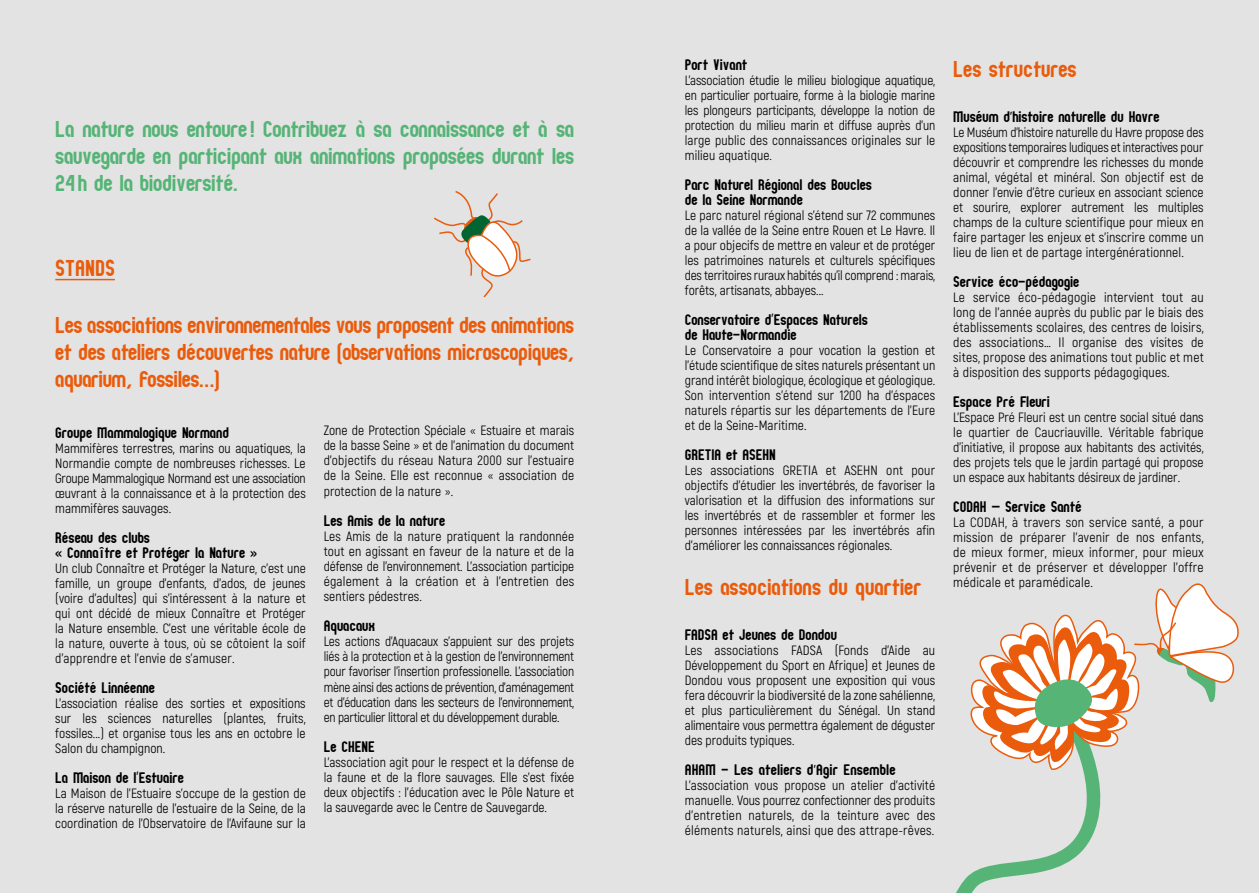
<style>
.page{position:relative;width:1259px;height:893px;background:#e3e3e3}
.page>*{position:absolute;margin:0;border:0;box-sizing:border-box;transform-origin:0 0}
.t1{font:27px/27px "Zillah Modern";letter-spacing:-.015em;color:#ea5b0b;text-align:justify}
.t2{font:27px/27px "Zillah Modern";letter-spacing:-.01em;color:#55b476;text-align:justify}
.t3{font:27px "Zillah Modern";color:#e95c0c}
.t4{font:18px/15px "Zillah Modern";color:#000}
.t5{font:13.5px/15px "Akrobat";color:#000;text-align:justify}
.t6{font:13.35px "Akrobat";color:#000}
.s1{font-size:21.6px}
.s2{font-family:"Akrobat";font-size:16.2px}
.s3{font-size:13.35px}
.s4{font-family:"Akrobat";font-size:14.25px}
.s5{font-family:"Akrobat";font-size:14.4px}
</style>
<div class="page">
<svg style="left:434px;top:191px;width:97px;height:107px"></svg>
<hr style="left:55px;top:279px;width:60px;height:1px;background:#e95c0c">
<svg style="left:956px;top:583px;width:283px;height:310px"></svg>
<h1 class="t2" style="left:55px;top:115px;width:520px">La nature nous entoure! Contribuez à sa connaissance et à sa sauvegarde en participant aux animations proposées durant les 24h de la biodiversité.</h1>
<h1 class="t3" style="left:55px;top:255px;width:61px">STANDS</h1>
<h1 class="t1" style="left:55px;top:312px;width:520px">Les associations environnementales vous proposent des animations et des ateliers découvertes nature <span class="s1">(</span>observations microscopiques, aquarium, fossiles…<span class="s1">)</span></h1>
<h2 class="t4" style="left:55px;top:425px;width:175px">Groupe Mammalogique Normand</h2>
<p class="t5" style="left:55px;top:440px;width:252px">Mammifères terrestres, marins ou aquatiques, la Normandie compte de nombreuses richesses. Le Groupe Mammalogique Normand est une association œuvrant à la connaissance et à la protection des mammifères sauvages.</p>
<h2 class="t4" style="left:55px;top:530px;width:203px">Réseau des clubs<br>« Connaître et Protéger la Nature »</h2>
<p class="t5" style="left:55px;top:560px;width:252px">Un club Connaître et Protéger la Nature, c’est une famille, un groupe d’enfants, d’ados, de jeunes (voire d’adultes) qui s’intéressent à la nature et qui ont décidé de mieux Connaître et Protéger la Nature ensemble. C’est une véritable école de la nature, ouverte à tous, où se côtoient la soif d’apprendre et l’envie de s’amuser.</p>
<h2 class="t4" style="left:55px;top:680px;width:101px">Société Linnéenne</h2>
<p class="t5" style="left:55px;top:695px;width:252px">L’association réalise des sorties et expositions sur les sciences naturelles (plantes, fruits, fossiles...) et organise tous les ans en octobre le Salon du champignon.</p>
<h2 class="t4" style="left:55px;top:770px;width:130px">La Maison de l<span class="s2">’</span>Estuaire</h2>
<p class="t5" style="left:55px;top:785px;width:252px">La Maison de l’Estuaire s’occupe de la gestion de la réserve naturelle de l’estuaire de la Seine, de la coordination de l’Observatoire de l’Avifaune sur la</p>
<p class="t5" style="left:324px;top:423px;width:252px">Zone de Protection Spéciale « Estuaire et marais de la basse Seine » et de l’animation du document d’objectifs du réseau Natura 2000 sur l’estuaire de la Seine. Elle est reconnue « association de protection de la nature ».</p>
<h2 class="t4" style="left:324px;top:513px;width:123px">Les Amis de la nature</h2>
<p class="t5" style="left:324px;top:529px;width:252px">Les Amis de la nature pratiquent la randonnée tout en agissant en faveur de la nature et de la défense de l’environnement. L’association participe également à la création et à l’entretien des sentiers pédestres.</p>
<h2 class="t4" style="left:324px;top:618px;width:53px">Aquacaux</h2>
<p class="t5" style="left:324px;top:634px;width:252px">Les actions d’Aquacaux s’appuient sur des projets liés à la protection et à la gestion de l’environnement pour favoriser l’insertion professionelle. L’association mène ainsi des actions de prévention, d’aménagement et d’éducation dans les secteurs de l’environnement, en particulier littoral et du développement durable.</p>
<h2 class="t4" style="left:324px;top:739px;width:52px">Le CHENE</h2>
<p class="t5" style="left:324px;top:755px;width:252px">L’association agit pour le respect et la défense de la faune et de la flore sauvages. Elle s’est fixée deux objectifs : l’éducation avec le Pôle Nature et la sauvegarde avec le Centre de Sauvegarde.</p>
<h2 class="t4" style="left:685px;top:57px;width:64px">Port Vivant</h2>
<p class="t5" style="left:685px;top:72px;width:252px">L’association étudie le milieu biologique aquatique, en particulier portuaire, forme à la biologie marine les plongeurs participants, développe la notion de protection du milieu marin et diffuse auprès d’un large public des connaissances originales sur le milieu aquatique.</p>
<h2 class="t4" style="left:685px;top:177px;width:189px">Parc Naturel Régional des Boucles de la Seine Normande</h2>
<p class="t5" style="left:685px;top:207px;width:252px">Le parc naturel régional s’étend sur 72 communes de la vallée de la Seine entre Rouen et Le Havre. Il a pour objecifs de mettre en valeur et de protéger les patrimoines naturels et culturels spécifiques des territoires ruraux habités qu’il comprend : marais, forêts, artisanats, abbayes...</p>
<h2 class="t4" style="left:685px;top:312px;width:185px">Conservatoire d<span class="s2">’</span>Espaces Naturels de Haute-Normandie</h2>
<p class="t5" style="left:685px;top:342px;width:252px">Le Conservatoire a pour vocation la gestion et l’étude scientifique de sites naturels présentant un grand intérêt biologique, écologique et géologique.<br>Son intervention s’étend sur 1200 ha d’éspaces naturels répartis sur les départements de l’Eure et de la Seine-Maritime.</p>
<h2 class="t4" style="left:685px;top:447px;width:92px">GRETIA et ASEHN</h2>
<p class="t5" style="left:685px;top:462px;width:252px">Les associations GRETIA et ASEHN ont pour objectifs d’étudier les invertébrés, de favoriser la valorisation et la diffusion des informations sur les invertébrés et de rassembler et former les personnes intéressées par les invertébrés afin d’améliorer les connaissances régionales.</p>
<h1 class="t1" style="left:685px;top:573px;width:238px">Les associations du quartier</h1>
<h2 class="t4" style="left:685px;top:627px;width:154px">FADSA et Jeunes de Dondou</h2>
<p class="t5" style="left:685px;top:642px;width:252px">Les associations FADSA (Fonds d’Aide au Développement du Sport en Afrique) et Jeunes de Dondou vous proposent une exposition qui vous fera découvrir la biodiversité de la zone sahélienne,</p>
<p class="t6" style="left:685px;top:702px;width:252px">et plus particulièrement du Sénégal. Un stand</p>
<p class="t5" style="left:685px;top:717px;width:252px"><span class="s3">ali</span>mentaire vous permettra également de déguster des produits typiques.</p>
<h2 class="t4" style="left:685px;top:762px;width:212px">AHAM - Les ateliers d<span class="s4">’</span>Agir Ensemble</h2>
<p class="t5" style="left:685px;top:777px;width:252px">L’association vous propose un atelier d’activité manuelle. Vous pourrez confectionner des produits d’entretien naturels, de la teinture avec des éléments naturels, ainsi que des attrape-rêves.</p>
<h1 class="t3" style="left:953px;top:55px;width:125px">Les structures</h1>
<h2 class="t4" style="left:953px;top:109px;width:208px">Muséum d<span class="s5">’</span>histoire naturelle du Havre</h2>
<p class="t5" style="left:953px;top:125px;width:252px">Le Muséum d’histoire naturelle du Havre propose des expositions temporaires ludiques et interactives pour découvrir et comprendre les richesses du monde animal, végétal et minéral. Son objectif est de donner l’envie d’être curieux en associant science et sourire, explorer autrement les multiples champs de la culture scientifique pour mieux en faire partager les enjeux et s’inscrire comme un lieu de lien et de partage intergénérationnel.</p>
<h2 class="t4" style="left:953px;top:274px;width:128px">Service éco-pédagogie</h2>
<p class="t5" style="left:953px;top:290px;width:252px">Le service éco-pédagogie intervient tout au long de l’année auprès du public par le biais des établissements scolaires, des centres de loisirs, des associations… Il organise des visites de sites, propose des animations tout public et met à disposition des supports pédagogiques.</p>
<h2 class="t4" style="left:953px;top:394px;width:98px">Espace Pré Fleuri</h2>
<p class="t5" style="left:953px;top:410px;width:252px">L’Espace Pré Fleuri est un centre social situé dans le quartier de Caucriauville. Véritable fabrique d’initiative, il propose aux habitants des activités, des projets tels que le jardin partagé qui propose un espace aux habitants désireux de jardiner.</p>
<h2 class="t4" style="left:953px;top:499px;width:130px">CODAH – Service Santé</h2>
<p class="t5" style="left:953px;top:515px;width:252px">La CODAH, à travers son service santé, a pour mission de préparer l’avenir de nos enfants, de mieux former, mieux informer, pour mieux prévenir et de préserver et développer l’offre médicale et paramédicale.</p>
</div>
